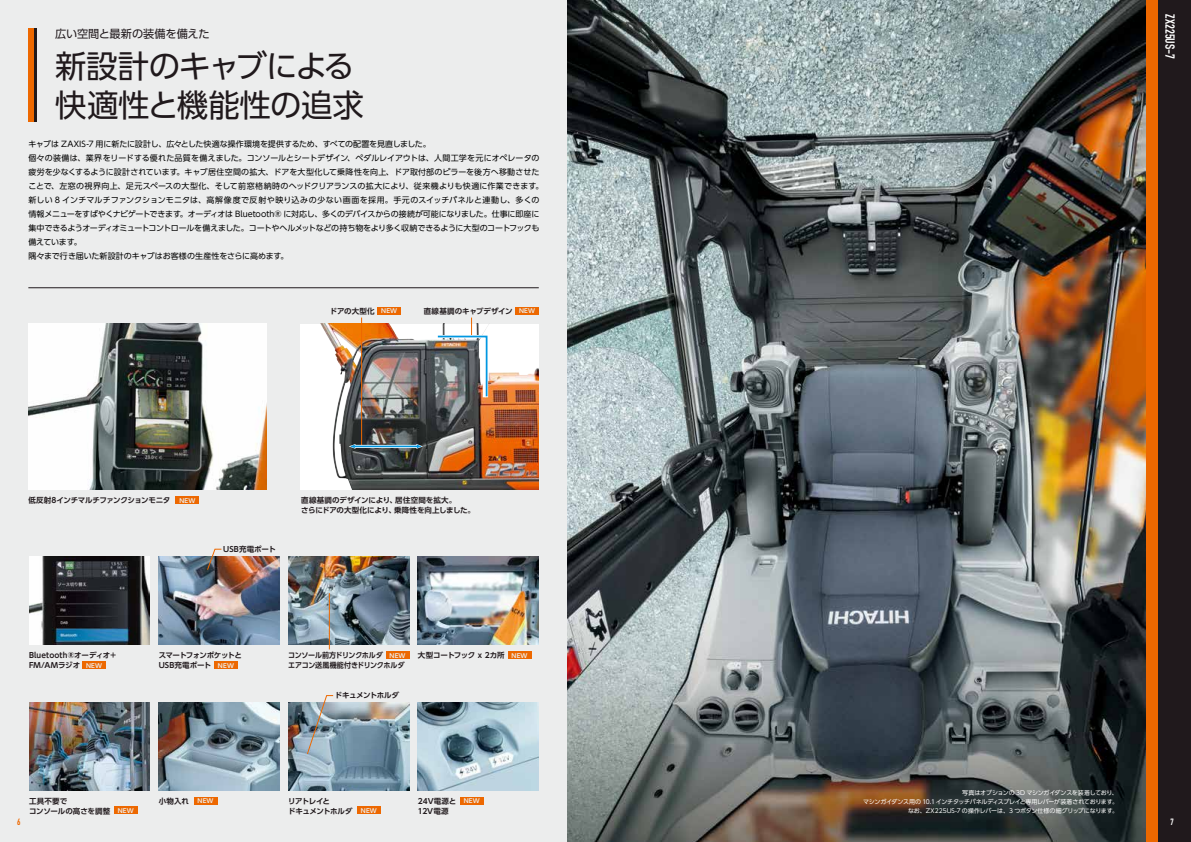
<style>
.page{position:relative;width:1191px;height:842px;background:#fff}
.page>*{position:absolute;margin:0;border:0;box-sizing:border-box;transform-origin:0 0}
.t1{font:31.5px/39px "UD Shin Go Pro";letter-spacing:-.025em;color:#20191c}
.t2{font:700 13px "DIN Condensed";color:#fff}
.t3{font:11.2px "UD Shin Go Pro";letter-spacing:-.02em;color:#20191c}
.t4{font:700 9px "DIN Condensed";color:#ed6800}
.t5{font:700 9px "DIN Condensed";color:#fff}
.t6{font:8px/14px "UD Shin Go Pro";letter-spacing:-.005em;color:#000}
.t7{font:700 7.5px/10px "UD Shin Go Pro De";letter-spacing:-.02em;color:#20191c}
.t8{font:700 7.5px/10px "UD Shin Go Pro De";letter-spacing:.015em;color:#20191c}
.t9{font:700 7.5px/10px "UD Shin Go Pro De";letter-spacing:-.04em;color:#20191c;scale:.94 1}
.t10{font:700 7.5px/10px "UD Shin Go Pro De";color:#20191c}
.t11{font:700 7.5px/10px "UD Shin Go Pro De";letter-spacing:-.055em;color:#20191c}
.t12{font:700 7.5px "UD Shin Go Pro De";letter-spacing:-.05em;color:#20191c}
.t13{font:700 7.5px/10px "UD Shin Go Pro De";letter-spacing:-.07em;color:#20191c}
.t14{font:700 7.5px/10px "UD Shin Go Pro De";letter-spacing:.01em;color:#20191c}
.t15{font:700 7.5px "UD Shin Go Pro De";letter-spacing:-.06em;color:#20191c}
.t16{font:6px/9px "UD Shin Go Pro";letter-spacing:-.035em;color:#fff;text-align:right}
.t17{font:700 6px "UD Shin Go Pro De";letter-spacing:.035em;color:#eceded}
</style>
<div class="page">
<div style="left:0;top:0;width:595px;height:842px;background:#eceded"></div>
<div style="left:1145px;top:0;width:46px;height:842px;background:#ed6800"></div>
<div style="left:1158px;top:0;width:33px;height:842px;background:#20191c"></div>
<img style="left:567px;top:0;width:578px;height:842px">
<img style="left:29px;top:557px;width:121px;height:88px">
<img style="left:29px;top:702px;width:121px;height:88px">
<img style="left:159px;top:702px;width:120px;height:88px">
<img style="left:159px;top:557px;width:120px;height:88px">
<img style="left:288px;top:557px;width:121px;height:88px">
<img style="left:288px;top:702px;width:121px;height:88px">
<img style="left:418px;top:557px;width:121px;height:88px">
<img style="left:418px;top:702px;width:121px;height:88px">
<div style="left:28px;top:28px;width:7px;height:94px;background:#ed6800"></div>
<hr style="left:34px;top:28px;width:2px;height:94px;background:#20191c">
<hr style="left:28px;top:287px;width:511px;height:1px;background:#20191c">
<svg style="left:206px;top:548px;width:16px;height:23px"></svg>
<svg style="left:306px;top:695px;width:28px;height:60px;background:#a0aeb6"></svg>
<div style="left:82px;top:662px;width:24px;height:7px;background:#ed6800"></div>
<div style="left:176px;top:497px;width:23px;height:7px;background:#ed6800"></div>
<div style="left:214px;top:662px;width:23px;height:7px;background:#ed6800"></div>
<div style="left:114px;top:807px;width:23px;height:7px;background:#ed6800"></div>
<div style="left:357px;top:807px;width:23px;height:7px;background:#ed6800"></div>
<div style="left:508px;top:652px;width:23px;height:7px;background:#ed6800"></div>
<div style="left:460px;top:797px;width:23px;height:7px;background:#ed6800"></div>
<div style="left:386px;top:652px;width:23px;height:7px;background:#ed6800"></div>
<hr style="left:329px;top:593px;width:1px;height:56px;background:#ed6800">
<img style="left:300px;top:324px;width:239px;height:166px">
<img style="left:432px;top:318px;width:57px;height:82px">
<div style="left:377px;top:307px;width:24px;height:7px;background:#ed6800"></div>
<hr style="left:361px;top:318px;width:1px;height:128px;background:#ed6800">
<hr style="left:354px;top:445px;width:64px;height:3px;background:#fff">
<hr style="left:355px;top:446px;width:62px;height:1px;background:#0097e1">
<svg style="left:349px;top:444px;width:6px;height:5px"></svg>
<svg style="left:416px;top:444px;width:7px;height:5px"></svg>
<div style="left:515px;top:307px;width:24px;height:7px;background:#ed6800"></div>
<img style="left:28px;top:324px;width:238px;height:166px">
<div style="left:194px;top:797px;width:23px;height:7px;background:#ed6800"></div>
<h3 class="t3" style="left:55px;top:24px;width:156px">広い空間と最新の装備を備えた</h3>
<h1 class="t1" style="left:55px;top:46px;width:310px">新設計のキャブによる快適性と機能性の追求</h1>
<p class="t6" style="left:28px;top:136px;width:516px">キャブは ZAXIS-7 用に新たに設計し、広々とした快適な操作環境を提供するため、すべての配置を見直しました。<br>個々の装備は、業界をリードする優れた品質を備えました。コンソールとシートデザイン、ペダルレイアウトは、人間工学を元にオペレータの疲労を少なくするように設計されています。キャブ居住空間の拡大、ドアを大型化して乗降性を向上、ドア取付部のピラーを後方へ移動させたことで、左窓の視界向上、足元スペースの大型化、そして前窓格納時のヘッドクリアランスの拡大により、従来機よりも快適に作業できます。新しい 8 インチマルチファンクションモニタは、高解像度で反射や映り込みの少ない画面を採用。手元のスイッチパネルと連動し、多くの情報メニューをすばやくナビゲートできます。オーディオは Bluetooth® に対応し、多くのデバイスからの接続が可能になりました。仕事に即座に集中できるようオーディオミュートコントロールを備えました。コートやヘルメットなどの持ち物をより多く収納できるように大型のコートフックも備えています。<br>隅々まで行き届いた新設計のキャブはお客様の生産性をさらに高めます。</p>
<p class="t17" style="left:381px;top:306px;width:17px">NEW</p>
<p class="t10" style="left:424px;top:306px;width:90px">直線基調のキャブデザイン</p>
<p class="t7" style="left:330px;top:306px;width:47px">ドアの大型化</p>
<p class="t17" style="left:519px;top:306px;width:17px">NEW</p>
<h2 class="t2" style="left:1178px;top:14px;width:46px;rotate:90deg">ZX225US-7</h2>
<p class="t12" style="left:28px;top:494px;width:144px">低反射8インチマルチファンクションモニタ</p>
<p class="t17" style="left:179px;top:496px;width:17px">NEW</p>
<p class="t8" style="left:223px;top:544px;width:54px">USB充電ポート</p>
<p class="t7" style="left:301px;top:495px;width:175px">直線基調のデザインにより、居住空間を拡大。<br>さらにドアの大型化により、乗降性を向上しました。</p>
<p class="t8" style="left:29px;top:650px;width:89px">Bluetooth®オーディオ＋<br>FM/AMラジオ</p>
<p class="t17" style="left:86px;top:661px;width:17px">NEW</p>
<p class="t11" style="left:159px;top:650px;width:85px">スマートフォンポケットと<br>USB充電ポート</p>
<p class="t17" style="left:218px;top:661px;width:17px">NEW</p>
<p class="t9" style="left:288px;top:650px;width:125px">コンソール前方ドリンクホルダ<br>エアコン送風機能付きドリンクホルダ</p>
<p class="t17" style="left:389px;top:650px;width:17px">NEW</p>
<p class="t15" style="left:335px;top:689px;width:66px">ドキュメントホルダ</p>
<p class="t7" style="left:418px;top:650px;width:88px">大型コートフック x 2カ所</p>
<p class="t17" style="left:511px;top:650px;width:17px">NEW</p>
<p class="t7" style="left:159px;top:795px;width:32px">小物入れ</p>
<p class="t13" style="left:288px;top:795px;width:66px">リアトレイと<br>ドキュメントホルダ</p>
<p class="t10" style="left:29px;top:795px;width:83px">工具不要で<br>コンソールの高さを調整</p>
<p class="t17" style="left:198px;top:796px;width:17px">NEW</p>
<p class="t17" style="left:118px;top:806px;width:17px">NEW</p>
<p class="t17" style="left:361px;top:806px;width:17px">NEW</p>
<p class="t14" style="left:418px;top:795px;width:40px">24V電源と<br>12V電源</p>
<p class="t16" style="left:863px;top:788px;width:256px">写真はオプションの 3D マシンガイダンスを装着しており、<br>マシンガイダンス用の 10.1 インチタッチパネルディスプレイと専用レバーが装着されております。なお、ZX225US-7 の操作レバーは、3 つボタン仕様の細グリップになります。</p>
<p class="t17" style="left:464px;top:796px;width:17px">NEW</p>
<p class="t4" style="left:17px;top:816px;width:5px">6</p>
<p class="t5" style="left:1170px;top:816px;width:5px">7</p>
</div>
